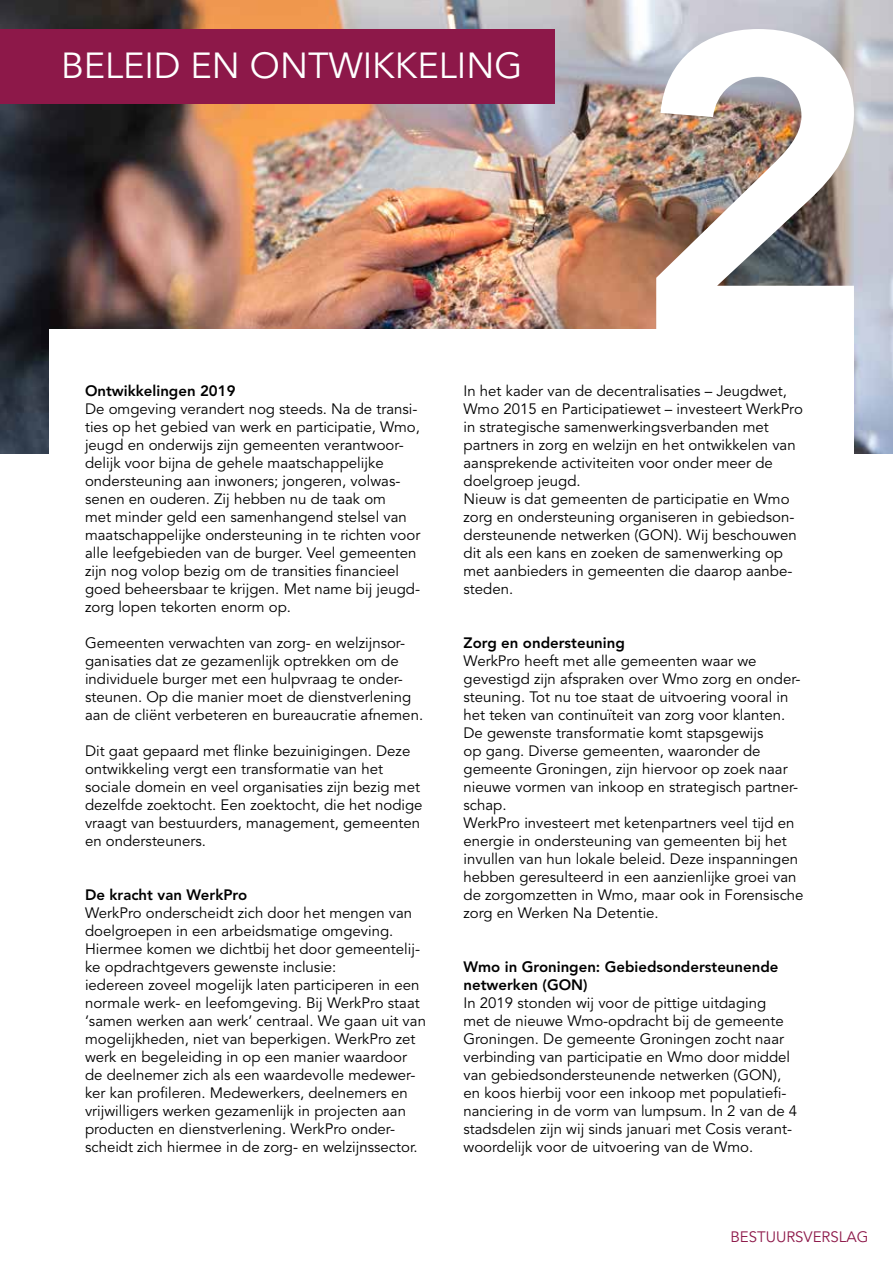
<style>
.page{position:relative;width:893px;height:1263px;background:#fff}
.page>*{position:absolute;margin:0;border:0;box-sizing:border-box;transform-origin:0 0}
.t1{font:36px "Avenir LT Std";color:#fff}
.t2{font:15px/18px "Avenir LT Std";color:#000}
.t3{font:800 15px/18px "Avenir LT Std";color:#000}
.t4{font:15px "Avenir LT Std";color:#8d1849}
</style>
<div class="page">
<img style="left:0;top:0;width:893px;height:454px">
<div style="left:0;top:29px;width:555px;height:74px;background:#8d1849"></div>
<div style="left:50px;top:330px;width:804px;height:367px;background:#fff"></div>
<img style="left:656px;top:29px;width:198px;height:301px">
<h1 class="t1" style="left:61px;top:45px;width:463px">BELEID EN ONTWIKKELING</h1>
<p class="t3" style="left:85px;top:382px;width:152px">Ontwikkelingen 2019</p>
<p class="t2" style="left:85px;top:400px;width:337px">De omgeving verandert nog steeds. Na de transi&shy;ties op het gebied van werk en participatie, Wmo, jeugd en onderwijs zijn gemeenten verantwoor&shy;delijk voor bijna de gehele maatschappelijke ondersteuning aan inwoners; jongeren, volwas&shy;senen en ouderen. Zij hebben nu de taak om<br>met minder geld een samenhangend stelsel van maatschappelijke ondersteuning in te richten voor alle leefgebieden van de burger. Veel gemeenten zijn nog volop bezig om de transities financieel goed beheersbaar te krijgen. Met name bij jeugd&shy;zorg lopen tekorten enorm op.</p>
<p class="t2" style="left:85px;top:634px;width:340px">Gemeenten verwachten van zorg- en welzijnsor&shy;ganisaties dat ze gezamenlijk optrekken om de individuele burger met een hulpvraag te onder&shy;steunen. Op die manier moet de dienstverlening aan de cliënt verbeteren en bureaucratie afnemen.</p>
<p class="t2" style="left:85px;top:742px;width:339px">Dit gaat gepaard met flinke bezuinigingen. Deze ontwikkeling vergt een transformatie van het sociale domein en veel organisaties zijn bezig met dezelfde zoektocht. Een zoektocht, die het nodige vraagt van bestuurders, management, gemeenten en ondersteuners.</p>
<p class="t3" style="left:85px;top:886px;width:164px">De kracht van WerkPro</p>
<p class="t2" style="left:85px;top:904px;width:342px">WerkPro onderscheidt zich door het mengen van doelgroepen in een arbeidsmatige omgeving.<br>Hiermee komen we dichtbij het door gemeentelij&shy;ke opdrachtgevers gewenste inclusie:<br>iedereen zoveel mogelijk laten participeren in een normale werk- en leefomgeving. Bij WerkPro staat ‘samen werken aan werk’ centraal. We gaan uit van mogelijkheden, niet van beperkigen. WerkPro zet werk en begeleiding in op een manier waardoor de deelnemer zich als een waardevolle medewer&shy;ker kan profileren. Medewerkers, deelnemers en vrijwilligers werken gezamenlijk in projecten aan producten en dienstverlening. WerkPro onder&shy;scheidt zich hiermee in de zorg- en welzijnssector.</p>
<p class="t2" style="left:463px;top:382px;width:341px">In het kader van de decentralisaties – Jeugdwet, Wmo 2015 en Participatiewet – investeert WerkPro in strategische samenwerkingsverbanden met partners in zorg en welzijn en het ontwikkelen van aansprekende activiteiten voor onder meer de doelgroep jeugd.<br>Nieuw is dat gemeenten de participatie en Wmo zorg en ondersteuning organiseren in gebiedson&shy;dersteunende netwerken (GON). Wij beschouwen dit als een kans en zoeken de samenwerking op met aanbieders in gemeenten die daarop aanbe&shy;steden.</p>
<p class="t3" style="left:463px;top:634px;width:163px">Zorg en ondersteuning</p>
<p class="t2" style="left:463px;top:652px;width:342px">WerkPro heeft met alle gemeenten waar we gevestigd zijn afspraken over Wmo zorg en onder&shy;steuning. Tot nu toe staat de uitvoering vooral in het teken van continuïteit van zorg voor klanten.<br>De gewenste transformatie komt stapsgewijs<br>op gang. Diverse gemeenten, waaronder de gemeente Groningen, zijn hiervoor op zoek naar nieuwe vormen van inkoop en strategisch partner&shy;schap.<br>WerkPro investeert met ketenpartners veel tijd en energie in ondersteuning van gemeenten bij het invullen van hun lokale beleid. Deze inspanningen hebben geresulteerd in een aanzienlijke groei van de zorgomzetten in Wmo, maar ook in Forensische zorg en Werken Na Detentie.</p>
<p class="t3" style="left:463px;top:958px;width:316px">Wmo in Groningen: Gebiedsondersteunende netwerken (GON)</p>
<p class="t2" style="left:463px;top:994px;width:335px">In 2019 stonden wij voor de pittige uitdaging<br>met de nieuwe Wmo-opdracht bij de gemeente Groningen. De gemeente Groningen zocht naar verbinding van participatie en Wmo door middel van gebiedsondersteunende netwerken (GON), en koos hierbij voor een inkoop met populatiefi&shy;nanciering in de vorm van lumpsum. In 2 van de 4 stadsdelen zijn wij sinds januari met Cosis verant&shy;woordelijk voor de uitvoering van de Wmo.</p>
<p class="t4" style="left:730px;top:1228px;width:139px">BESTUURSVERSLAG</p>
</div>
